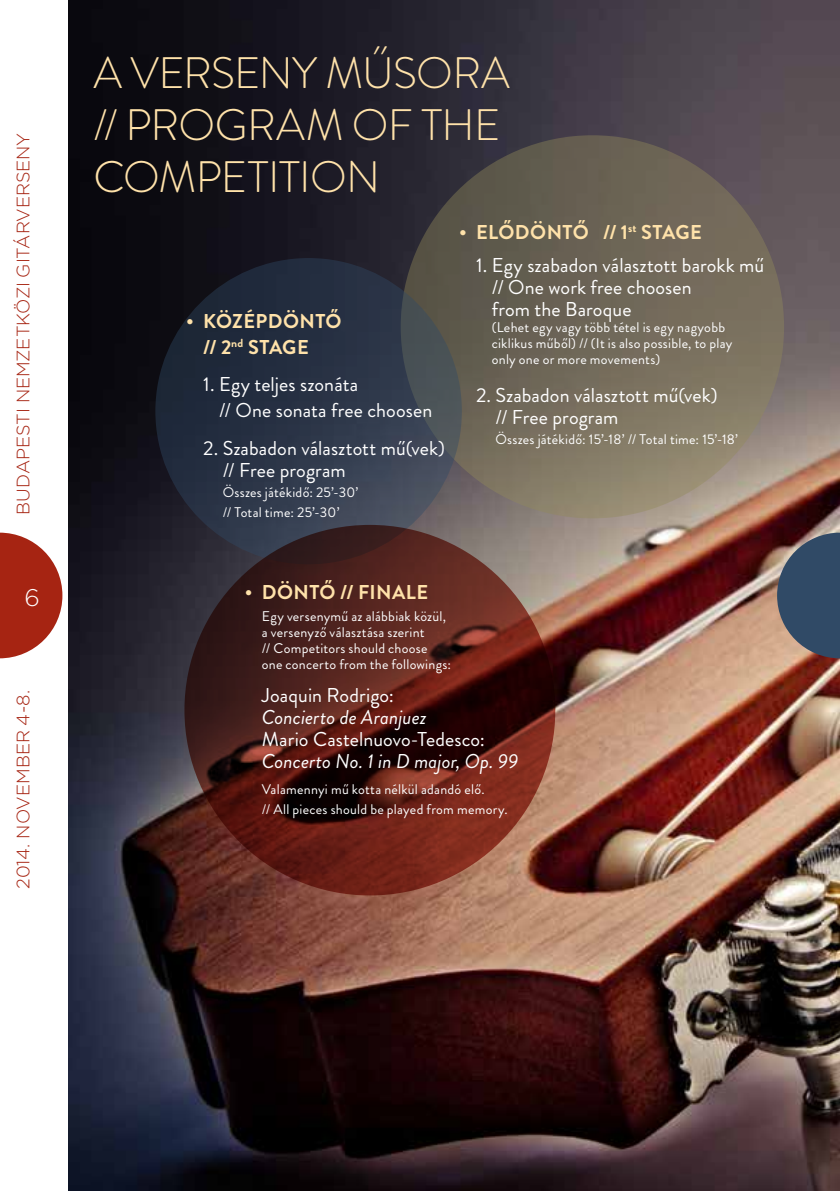
<style>
.page{position:relative;width:840px;height:1191px;background:#fff}
.page>*{position:absolute;margin:0;border:0;box-sizing:border-box;transform-origin:0 0}
.t1{font:300 44px/52px "Brandon Grotesque";letter-spacing:-.015em;color:#ffe2aa}
.t2{font:300 24px "Gotham";color:#fff}
.t3{font:20px/22px "Brandon Grotesque";letter-spacing:.005em;color:#fff}
.t4{font:700 20px/26px "Brandon Grotesque";letter-spacing:.025em;color:#ffe2aa}
.t5{font:italic 20px "Brandon Grotesque";letter-spacing:.005em;color:#fff}
.t6{font:300 18px "Gotham";letter-spacing:-.005em;color:#a62412}
.t7{font:14px/16px "Brandon Grotesque";letter-spacing:.02em;color:#fff}
</style>
<div class="page">
<img style="left:68px;top:0;width:771px;height:1191px">
<svg style="left:400px;top:135px;width:383px;height:383px;background:#726a59"></svg>
<svg style="left:155px;top:258px;width:306px;height:306px;background:#2d3647"></svg>
<svg style="left:184px;top:525px;width:371px;height:370px;background:#511d17"></svg>
<svg style="left:0;top:532px;width:62px;height:126px"></svg>
<svg style="left:776px;top:532px;width:63px;height:126px;background:#4c5768"></svg>
<p class="t6" style="left:13px;top:515px;width:383px;rotate:-90deg">BudapestI Nemzetközi Gitárverseny</p>
<h2 class="t2" style="left:25px;top:584px;width:17px">6</h2>
<p class="t6" style="left:13px;top:888px;width:201px;rotate:-90deg">2014. n ovember 4-8.</p>
<h1 class="t1" style="left:93px;top:47px;width:355px">A VERSENY MŰSORA // PROGRAM</h1>
<h1 class="t1" style="left:93px;top:99px;width:408px;text-indent:258px">OF THE<br>COM PETITION</h1>
<h3 class="t4" style="left:459px;top:219px;width:195px">• ELŐDÖNTŐ // 1<sup>ST</sup> STAGE</h3>
<h3 class="t3" style="left:491px;top:254px;width:274px;text-indent:-16px">1. Egy szabadon választott barokk mű // One work free choosen<br>from the Baroque</h3>
<p class="t7" style="left:491px;top:319px;width:242px">(Lehet egy vagy több tétel is egy nagyobb ciklikus műből) // (It is also possible, to play only one or more movements)</p>
<h3 class="t3" style="left:495px;top:384px;width:224px;text-indent:-19px">2. Szabadon választott mű(vek) // Free program</h3>
<p class="t7" style="left:495px;top:431px;width:244px">Összes játékidő: 15’-18’ // Total time: 15’-18’</p>
<h3 class="t4" style="left:203px;top:308px;width:140px;text-indent:-17px">• KÖZÉPDÖNTŐ // 2<sup>ND</sup> STAGE</h3>
<h3 class="t3" style="left:219px;top:372px;width:214px;line-height:26px;text-indent:-16px">1. Egy teljes szonáta<br>// One sonata free choosen</h3>
<h3 class="t3" style="left:222px;top:437px;width:224px;text-indent:-19px">2. Szabadon választott mű(vek) // Free program</h3>
<p class="t7" style="left:222px;top:482px;width:137px;line-height:20px">Összes játékidő: 25’-30’ // Total time: 25’-30’</p>
<h3 class="t4" style="left:244px;top:579px;width:137px">• DÖNTŐ // FINALE</h3>
<p class="t7" style="left:261px;top:608px;width:191px">Egy versenymű az alábbiak közül, a versenyző választása szerint<br>// Competitors should choose one concerto from the followings:</p>
<h3 class="t3" style="left:261px;top:684px;width:134px">Joaquin Rodrigo:</h3>
<h3 class="t5" style="left:261px;top:703px;width:166px">Concierto de Aranjuez</h3>
<h3 class="t3" style="left:261px;top:728px;width:224px">Mario Castelnuovo-Tedesco:</h3>
<h3 class="t5" style="left:261px;top:747px;width:258px">Concerto No. 1 in D major, Op. 99</h3>
<p class="t7" style="left:261px;top:779px;width:247px;line-height:20px">Valamennyi mű kotta nélkül adandó elő.<br>// All pieces should be played from memory.</p>
</div>
